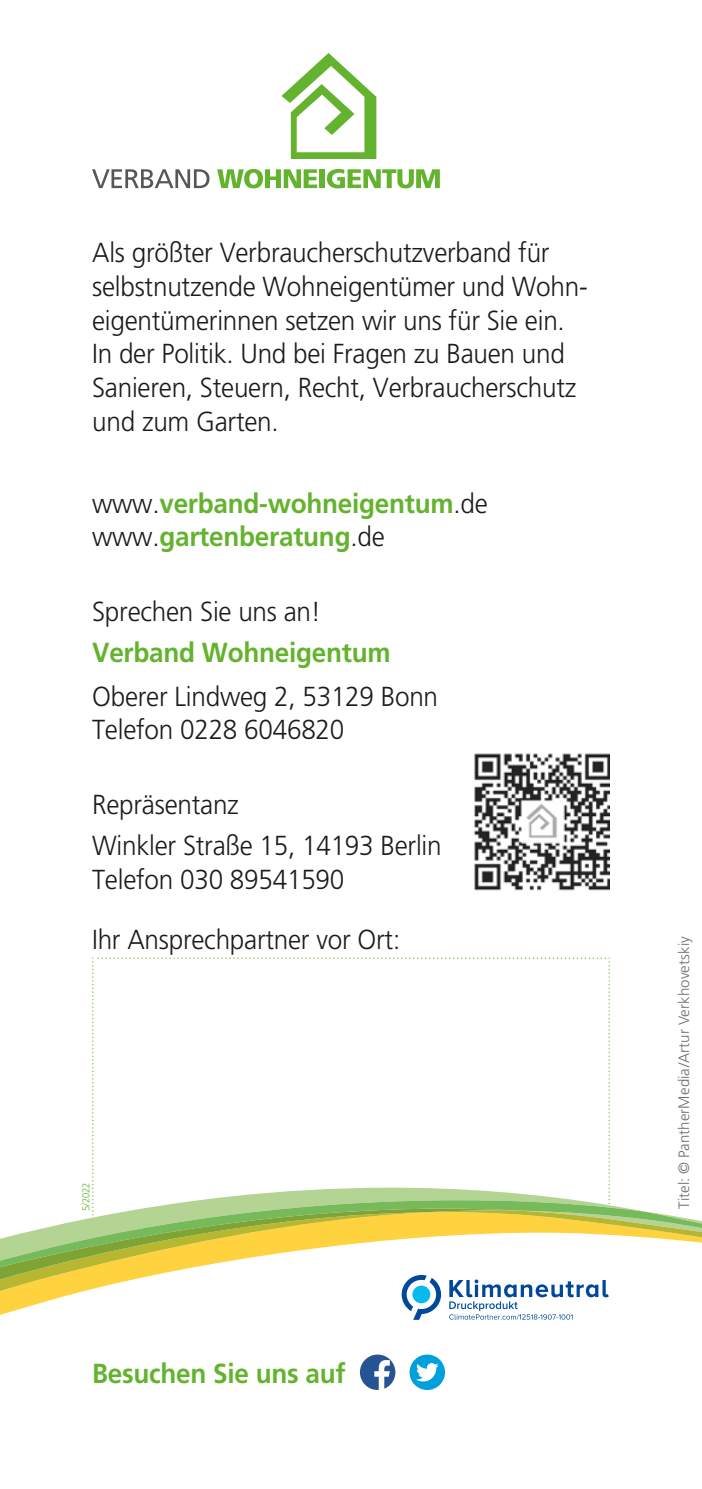
<style>
.page{position:relative;width:702px;height:1489px;background:#fff}
.page>*{position:absolute;margin:0;border:0;box-sizing:border-box;transform-origin:0 0}
.t1{font:300 27.5px/33.8px "Frutiger LT Std";letter-spacing:-.01em;color:#1c1c1a;scale:.95 1}
.t2{font:700 27.5px/33.8px "Frutiger LT Std";letter-spacing:-.01em;color:#64b32e;scale:.95 1}
.t3{font:300 15px "Frutiger LT Std";letter-spacing:.005em;color:#6e6e6e}
.t4{font:300 10px "Frutiger LT Std";color:#64b32e;scale:.95 1}
.s1{font-weight:300;color:#1c1c1a}
</style>
<div class="page">
<div style="left:360px;top:1354px;width:35px;height:35px;background:#265393;border-radius:50%"></div>
<svg style="left:374px;top:1359px;width:16px;height:30px"></svg>
<div style="left:409px;top:1354px;width:36px;height:35px;background:#00a0dc;border-radius:50%"></div>
<svg style="left:416px;top:1363px;width:22px;height:18px"></svg>
<img style="left:474px;top:753px;width:135px;height:138px">
<svg style="left:92px;top:169px;width:117px;height:19px"></svg>
<svg style="left:217px;top:169px;width:100px;height:19px"></svg>
<div style="left:319px;top:169px;width:5px;height:19px;background:#64b32e"></div>
<svg style="left:327px;top:169px;width:113px;height:19px"></svg>
<svg style="left:281px;top:53px;width:95px;height:106px"></svg>
<svg style="left:0;top:957px;width:702px;height:362px"></svg>
<p class="t1" style="left:92px;top:236px;width:523px">Als größter Verbraucherschutzverband für selbstnutzende Wohneigentümer und Wohn&shy;eigentümerinnen setzen wir uns für Sie ein.<br>In der Politik. Und bei Fragen zu Bauen und<br>S anieren, Steuern, Recht, Verbraucherschutz und zum Garten.</p>
<p class="t2" style="left:92px;top:486px;width:418px"><span class="s1">www.</span>verband-wohneigentum<span class="s1">.de www.</span>gartenberatung<span class="s1">.de</span></p>
<p class="t1" style="left:92px;top:595px;width:242px">Sprechen Sie uns an!</p>
<p class="t2" style="left:92px;top:635px;width:316px">Verband Wohneigentum</p>
<p class="t1" style="left:92px;top:679px;width:365px">Oberer Lindweg 2, 53129 Bonn<br>Telefon 0228 6046820</p>
<p class="t1" style="left:92px;top:784px;width:369px;line-height:40.8px">Repräsentanz<br>Winkler Straße 15, 14193 Berlin</p>
<p class="t1" style="left:92px;top:862px;width:267px">Telefon 030 89541590</p>
<p class="t1" style="left:92px;top:923px;width:326px">Ihr Ansprechpartner vor Ort:</p>
<p class="t4" style="left:80px;top:1210px;width:32px;rotate:-90deg">5/2022</p>
<p class="t2" style="left:92px;top:1356px;width:268px">Besuchen Sie uns auf</p>
<p class="t3" style="left:675px;top:1209px;width:275px;rotate:-90deg">Titel: © PantherMedia/Artur Verkhovetskiy</p>
</div>
